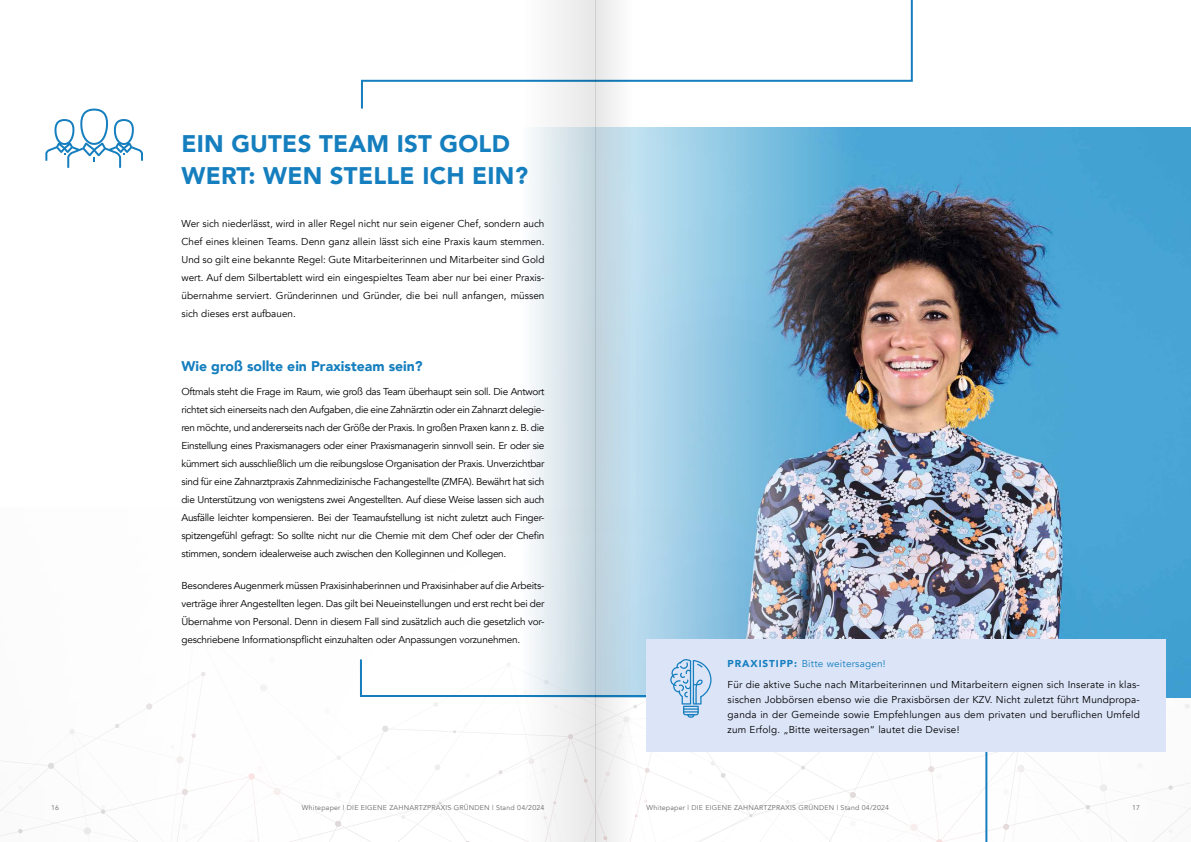
<style>
.page{position:relative;width:1191px;height:842px;background:#fff}
.page>*{position:absolute;margin:0;border:0;box-sizing:border-box;transform-origin:0 0}
.t1{font:900 24px/32px "Avenir";letter-spacing:.01em;color:#157ebe}
.t2{font:900 14px "Avenir";color:#157ebe}
.t3{font:10px/18px "Avenir";color:#000;text-align:justify}
.t4{font:10px/20.7px "Avenir";letter-spacing:.02em;color:#000}
.t5{font:7px "Avenir";letter-spacing:.03em;color:#686867}
.s1{font-weight:900;color:#157ebe}
.s2{color:#157ebe}
</style>
<div class="page">
<svg style="left:192px;top:621px;width:6px;height:7px"></svg>
<svg style="left:0;top:675px;width:336px;height:167px"></svg>
<svg style="left:248px;top:766px;width:15px;height:14px"></svg>
<svg style="left:48px;top:763px;width:6px;height:6px"></svg>
<svg style="left:146px;top:703px;width:6px;height:6px"></svg>
<svg style="left:177px;top:778px;width:11px;height:17px"></svg>
<svg style="left:101px;top:805px;width:4px;height:9px"></svg>
<svg style="left:18px;top:829px;width:5px;height:4px"></svg>
<svg style="left:115px;top:724px;width:4px;height:4px"></svg>
<svg style="left:191px;top:733px;width:5px;height:5px"></svg>
<svg style="left:201px;top:672px;width:4px;height:4px"></svg>
<svg style="left:854px;top:751px;width:330px;height:91px"></svg>
<svg style="left:933px;top:839px;width:10px;height:3px"></svg>
<svg style="left:1003px;top:824px;width:11px;height:17px"></svg>
<svg style="left:928px;top:766px;width:14px;height:13px"></svg>
<svg style="left:1085px;top:805px;width:5px;height:9px"></svg>
<svg style="left:1120px;top:697px;width:71px;height:122px"></svg>
<svg style="left:434px;top:702px;width:4px;height:4px"></svg>
<img style="left:486px;top:773px;width:12px;height:56px">
<img style="left:436px;top:779px;width:50px;height:62px">
<svg style="left:382px;top:726px;width:9px;height:8px"></svg>
<svg style="left:335px;top:821px;width:6px;height:6px"></svg>
<img style="left:854px;top:798px;width:1px;height:44px">
<svg style="left:854px;top:815px;width:2px;height:12px"></svg>
<img style="left:726px;top:751px;width:4px;height:78px">
<img style="left:730px;top:784px;width:25px;height:43px">
<svg style="left:850px;top:792px;width:6px;height:6px"></svg>
<svg style="left:801px;top:766px;width:4px;height:3px"></svg>
<img style="left:634px;top:128px;width:557px;height:569px">
<svg style="left:361px;top:0;width:552px;height:82px"></svg>
<hr style="left:361px;top:80px;width:2px;height:29px;background:#157ebe">
<hr style="left:360px;top:659px;width:2px;height:38px;background:#157ebe">
<hr style="left:985px;top:657px;width:2px;height:185px;background:#157ebe">
<hr style="left:361px;top:695px;width:285px;height:2px;background:#157ebe">
<svg style="left:45px;top:109px;width:98px;height:59px"></svg>
<div style="left:646px;top:639px;width:520px;height:112px;background:#dce5f8"></div>
<svg style="left:498px;top:659px;width:228px;height:183px"></svg>
<svg style="left:595px;top:0;width:39px;height:842px;fill:#c2dce9"></svg>
<svg style="left:520px;top:0;width:75px;height:842px"></svg>
<h1 class="t1" style="left:181px;top:127px;width:348px">EIN GUTES TEAM IST GOLD<br>WERT: WEN STELLE ICH EIN?</h1>
<p class="t3" style="left:181px;top:214px;width:364px">Wer sich niederlässt, wird in aller Regel nicht nur sein eigener Chef, sondern auch Chef eines kleinen Teams. Denn ganz allein lässt sich eine Praxis kaum stemmen.<br>Und so gilt eine bekannte Regel: Gute Mitarbeiterinnen und Mitarbeiter sind Gold wert. Auf dem Silbertablett wird ein eingespieltes Team aber nur bei einer Praxis&shy;übernahme serviert. Gründerinnen und Gründer, die bei null anfangen, müssen sich dieses erst aufbauen.</p>
<h2 class="t2" style="left:181px;top:354px;width:243px">Wie groß sollte ein Praxisteam sein?</h2>
<p class="t3" style="left:181px;top:383px;width:364px">Oftmals steht die Frage im Raum, wie groß das Team überhaupt sein soll. Die Antwort richtet sich einerseits nach den Aufgaben, die eine Zahnärztin oder ein Zahnarzt delegie&shy;ren möchte, und andererseits nach der Größe der Praxis. In großen Praxen kann z. B. die Einstellung eines Praxismanagers oder einer Praxismanagerin sinnvoll sein. Er oder sie kümmert sich ausschließlich um die reibungslose Organisation der Praxis. Unverzichtbar sind für eine Zahnarztpraxis Zahnmedizinische Fachangestellte (ZMFA). Bewährt hat sich die Unterstützung von wenigstens zwei Angestellten. Auf diese Weise lassen sich auch Ausfälle leichter kompensieren. Bei der Teamaufstellung ist nicht zuletzt auch Finger&shy;spitzengefühl gefragt: So sollte nicht nur die Chemie mit dem Chef oder der Chefin stimmen, sondern idealerweise auch zwischen den Kolleginnen und Kollegen.</p>
<p class="t3" style="left:181px;top:577px;width:364px">Besonderes Augenmerk müssen Praxisinhaberinnen und Praxisinhaber auf die Arbeits&shy;verträge ihrer Angestellten legen. Das gilt bei Neueinstellungen und erst recht bei der Übernahme von Personal. Denn in diesem Fall sind zusätzlich auch die gesetzlich vor&shy;geschriebene Informationspflicht einzuhalten oder Anpassungen vorzunehmen.</p>
<p class="t4" style="left:727px;top:653px;width:414px"><span class="s1">PRAXISTIPP:</span> <span class="s2">Bitte weitersagen!<br></span>Für die aktive Suche nach Mitarbeiterinnen und Mitarbeitern eignen sich Inserate in klas-</p>
<p class="t3" style="left:727px;top:692px;width:414px;line-height:15px">sischen Jobbörsen ebenso wie die Praxisbörsen der KZV. Nicht zuletzt führt Mundpropa&shy;ganda in der Gemeinde sowie Empfehlungen aus dem privaten und beruflichen Umfeld zum Erfolg. „Bitte weitersagen“ lautet die Devise!</p>
<p class="t5" style="left:51px;top:803px;width:9px">16</p>
<p class="t5" style="left:302px;top:803px;width:244px">Whitepaper | DIE EIGENE ZAHNARTZPRAXIS GRÜNDEN | Stand 04/2024</p>
<p class="t5" style="left:646px;top:803px;width:244px">Whitepaper | DIE EIGENE ZAHNARTZPRAXIS GRÜNDEN | Stand 04/2024</p>
<p class="t5" style="left:1132px;top:803px;width:9px">17</p>
</div>
